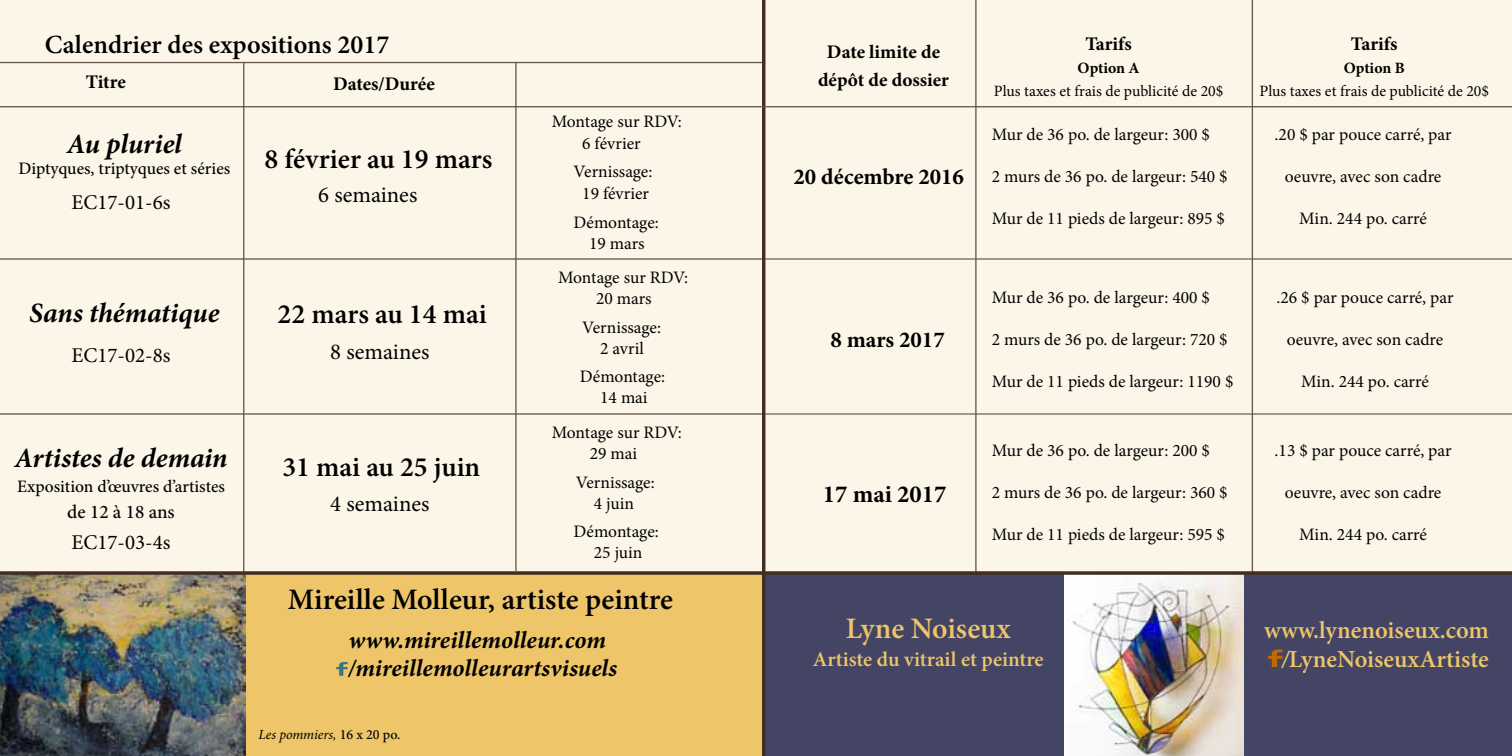
<style>
.page{position:relative;width:1512px;height:756px;background:#fff}
.page>*{position:absolute;margin:0;border:0;box-sizing:border-box;transform-origin:0 0}
.t1{font:600 29.75px "Minion Pro";color:#000}
.t2{font:600 29.75px "Minion Pro";color:#eec569}
.t3{font:600 28px "Minion Pro";color:#000}
.t4{font:italic 700 28px "Minion Pro";letter-spacing:-.005em;color:#000}
.t5{font:600 26.25px "Minion Pro";color:#000}
.t6{font:italic 700 24.5px/28.3px "Minion Pro";color:#000}
.t7{font:600 24.5px/29.1px "Minion Pro";color:#eec569;text-align:right}
.t8{font:700 24.5px "Minion Pro";color:#000}
.t9{font:22.75px "Minion Pro";color:#000}
.t10{font:700 22.75px "Minion Pro";color:#000}
.t11{font:21px "Minion Pro";color:#000}
.t12{font:600 21px "Minion Pro";color:#eec569}
.t13{font:700 19.25px/28px "Minion Pro";color:#000;text-align:center}
.t14{font:500 19.25px "Minion Pro";color:#000}
.t15{font:17.5px/21.2px "Minion Pro";color:#000;text-align:center}
.t16{font:500 17.5px "Minion Pro";color:#000}
.t17{font:15.75px/23.1px "Minion Pro";color:#000;text-align:center}
.t18{font:italic 14px "Minion Pro";letter-spacing:-.005em;color:#000}
.s1{font-weight:500;font-style:normal}
.s2{font-weight:700}
.s3{font-weight:700;font-style:italic}
</style>
<div class="page">
<div style="left:735px;top:574px;width:777px;height:182px;background:#444564"></div>
<svg style="left:1268px;top:649px;width:15px;height:18px"></svg>
<img style="left:1064px;top:575px;width:179px;height:181px">
<div style="left:0;top:0;width:762px;height:756px;background:#fcf6e8"></div>
<hr style="left:0;top:62px;width:766px;height:1px;background:#655548">
<hr style="left:0;top:258px;width:1512px;height:2px;background:#655548">
<hr style="left:0;top:413px;width:1512px;height:2px;background:#655548">
<hr style="left:243px;top:63px;width:1px;height:509px;background:#655548">
<hr style="left:515px;top:62px;width:2px;height:509px;background:#655548">
<div style="left:0;top:573px;width:763px;height:183px;background:#eec569"></div>
<svg style="left:336px;top:662px;width:12px;height:14px"></svg>
<img style="left:0;top:575px;width:245px;height:181px">
<svg style="left:762px;top:0;width:4px;height:756px;fill:#412f23"></svg>
<div style="left:766px;top:0;width:746px;height:571px;background:#fcf6e8"></div>
<hr style="left:0;top:106px;width:1512px;height:1px;background:#655548">
<hr style="left:975px;top:0;width:2px;height:574px;background:#655548">
<hr style="left:1252px;top:0;width:1px;height:574px;background:#655548">
<svg style="left:0;top:571px;width:1512px;height:4px;fill:#402e22"></svg>
<p class="t5" style="left:45px;top:27px;width:346px">Calendrier des expositions 2017</p>
<p class="t13" style="left:86px;top:68px;width:42px">Titre</p>
<p class="t13" style="left:333px;top:69px;width:103px">Dates/Durée</p>
<p class="t4" style="left:67px;top:124px;width:117px">Au pluriel</p>
<p class="t16" style="left:18px;top:156px;width:213px">Diptyques, triptyques et séries</p>
<p class="t11" style="left:72px;top:188px;width:100px">EC17-01-6s</p>
<p class="t9" style="left:318px;top:180px;width:101px">6 semaines</p>
<p class="t3" style="left:265px;top:139px;width:229px">8 février au 19 mars</p>
<p class="t4" style="left:29px;top:293px;width:192px">Sans thématique</p>
<p class="t11" style="left:72px;top:342px;width:100px">EC17-02-8s</p>
<p class="t9" style="left:330px;top:336px;width:101px">8 semaines</p>
<p class="t3" style="left:278px;top:294px;width:210px">22 mars au 14 mai</p>
<p class="t4" style="left:14px;top:438px;width:215px">Artistes de demain</p>
<p class="t16" style="left:17px;top:474px;width:209px">Exposition d’œuvres d’artistes</p>
<p class="t14" style="left:67px;top:499px;width:109px">de 12 à 18 ans</p>
<p class="t11" style="left:72px;top:528px;width:100px">EC17-03-4s</p>
<p class="t3" style="left:282px;top:448px;width:199px">31 mai au 25 juin</p>
<p class="t9" style="left:330px;top:489px;width:101px">4 semaines</p>
<p class="t15" style="left:582px;top:111px;width:101px;text-align:left;text-indent:-30px">Montage sur RDV:<br>6 février</p>
<p class="t15" style="left:574px;top:161px;width:80px">Vernissage:</p>
<p class="t15" style="left:582px;top:182px;width:68px">19 février</p>
<p class="t15" style="left:589px;top:233px;width:57px">19 mars</p>
<p class="t15" style="left:574px;top:212px;width:87px">Démontage:</p>
<p class="t15" style="left:558px;top:267px;width:132px">Montage sur RDV:<br>20 mars</p>
<p class="t15" style="left:582px;top:317px;width:80px">Vernissage:</p>
<p class="t15" style="left:600px;top:338px;width:45px">2 avril</p>
<p class="t15" style="left:600px;top:387px;width:49px">14 mai</p>
<p class="t15" style="left:580px;top:365px;width:87px">Démontage:</p>
<p class="t15" style="left:552px;top:422px;width:132px">Montage sur RDV:<br>29 mai</p>
<p class="t15" style="left:576px;top:472px;width:80px">Vernissage:</p>
<p class="t15" style="left:594px;top:493px;width:42px">4 juin</p>
<p class="t15" style="left:594px;top:542px;width:50px">25 juin</p>
<p class="t15" style="left:574px;top:521px;width:87px">Démontage:</p>
<p class="t1" style="left:288px;top:579px;width:387px">Mireille Molleur, artiste peintre</p>
<p class="t6" style="left:348px;top:625px;width:271px">www.mireillemolleur.com /mireillemolleurartsvisuels</p>
<p class="t18" style="left:258px;top:725px;width:143px">Les pommiers, <span class="s1">16 x 20 po.</span></p>
<p class="t13" style="left:818px;top:38px;width:133px">Date limite de dépôt de dossier</p>
<p class="t10" style="left:794px;top:161px;width:172px">20 décembre 2016</p>
<p class="t10" style="left:830px;top:324px;width:116px">8 mars 2017</p>
<p class="t8" style="left:823px;top:477px;width:125px">17 mai 2017</p>
<p class="t13" style="left:1085px;top:30px;width:48px">Tarifs</p>
<p class="t17" style="left:994px;top:57px;width:231px"><span class="s2">Option A<br></span>Plus taxes et frais de publicité de 20$</p>
<p class="t15" style="left:992px;top:124px;width:220px">Mur de 36 po. de largeur: 300 $</p>
<p class="t15" style="left:992px;top:166px;width:237px">2 murs de 36 po. de largeur: 540 $</p>
<p class="t15" style="left:992px;top:208px;width:235px">Mur de 11 pieds de largeur: 895 $</p>
<p class="t15" style="left:992px;top:287px;width:220px">Mur de 36 po. de largeur: 400 $</p>
<p class="t15" style="left:992px;top:329px;width:237px">2 murs de 36 po. de largeur: 720 $</p>
<p class="t15" style="left:992px;top:371px;width:243px">Mur de 11 pieds de largeur: 1190 $</p>
<p class="t15" style="left:992px;top:440px;width:220px">Mur de 36 po. de largeur: 200 $</p>
<p class="t15" style="left:992px;top:482px;width:237px">2 murs de 36 po. de largeur: 360 $</p>
<p class="t15" style="left:992px;top:524px;width:235px">Mur de 11 pieds de largeur: 595 $</p>
<p class="t13" style="left:1351px;top:30px;width:48px">Tarifs</p>
<p class="t17" style="left:1260px;top:57px;width:231px"><span class="s2">Option B<br></span>Plus taxes et frais de publicité de 20$</p>
<p class="t15" style="left:1275px;top:124px;width:178px">.20 $ par pouce carré, par</p>
<p class="t15" style="left:1285px;top:166px;width:158px">oeuvre, avec son cadre</p>
<p class="t15" style="left:1299px;top:208px;width:129px">Min. 244 po. carré</p>
<p class="t15" style="left:1277px;top:287px;width:178px">.26 $ par pouce carré, par</p>
<p class="t15" style="left:1287px;top:329px;width:158px">oeuvre, avec son cadre</p>
<p class="t15" style="left:1301px;top:371px;width:129px">Min. 244 po. carré</p>
<p class="t15" style="left:1275px;top:440px;width:178px">.13 $ par pouce carré, par</p>
<p class="t15" style="left:1285px;top:482px;width:158px">oeuvre, avec son cadre</p>
<p class="t15" style="left:1299px;top:524px;width:129px">Min. 244 po. carré</p>
<p class="t2" style="left:846px;top:608px;width:166px">Lyne Noiseux</p>
<p class="t12" style="left:813px;top:645px;width:232px">Artiste du vitrail et peintre</p>
<p class="t7" style="left:1264px;top:616px;width:226px">www.lynenoiseux.com <span class="s3">/</span>LyneNoiseuxArtiste</p>
</div>
